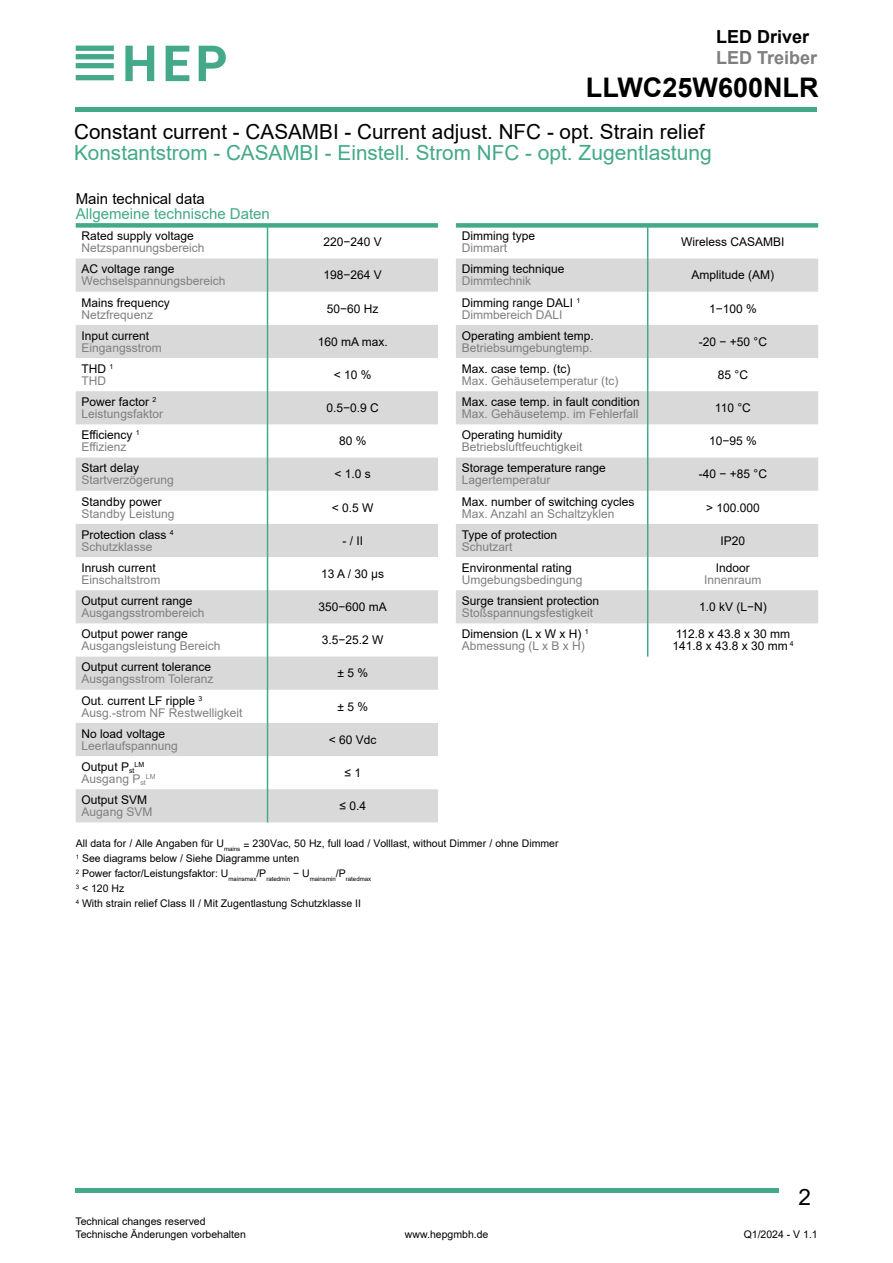
<style>
.page{position:relative;width:893px;height:1263px;background:#fff}
.page>*{position:absolute;margin:0;border:0;box-sizing:border-box;transform-origin:0 0}
.t1{font:700 27px "Arial";color:#000}
.t2{font:22.5px "Arial";color:#000}
.t3{font:20.7px/21px "Arial";color:#000}
.t4{font:700 18px "Arial";color:#7f7f7f}
.t5{font:700 18px "Arial";color:#000}
.t6{font:15px "Arial";color:#43a988}
.t7{font:15px "Arial";color:#000}
.t8{font:12px/12px "Arial";color:#000}
.t9{font:12px/12px "Arial";color:#7f7f7f}
.t10{font:10.5px/15px "Arial";color:#000}
.t11{font:7.05px "Arial";color:#000}
.t12{font:7.05px "Arial";color:#7f7f7f}
.s1{color:#43a988}
.s2{font-size:21px;color:#43a988}
.s3{color:#7f7f7f}
.s4{color:#000}
</style>
<div class="page">
<hr style="left:76px;top:108px;width:741px;height:4px;background:#43a988">
<hr style="left:76px;top:1189px;width:703px;height:4px;background:#43a988">
<svg style="left:76px;top:75px;width:38px;height:5px"></svg>
<svg style="left:76px;top:46px;width:38px;height:22px"></svg>
<svg style="left:125px;top:46px;width:29px;height:35px"></svg>
<svg style="left:166px;top:46px;width:23px;height:35px"></svg>
<svg style="left:199px;top:46px;width:27px;height:35px"></svg>
<svg style="left:76px;top:259px;width:362px;height:563px;fill:#d9d9d9"></svg>
<hr style="left:267px;top:225px;width:1px;height:597px;background:#43a988">
<div style="left:76px;top:223px;width:362px;height:5px;background:#43a988"></div>
<svg style="left:456px;top:259px;width:362px;height:364px;fill:#d9d9d9"></svg>
<hr style="left:647px;top:225px;width:1px;height:432px;background:#43a988">
<div style="left:456px;top:223px;width:362px;height:5px;background:#43a988"></div>
<h3 class="t5" style="left:716px;top:30px;width:95px">LED Driver</h3>
<h3 class="t4" style="left:716px;top:51px;width:103px">LED Treiber</h3>
<h1 class="t1" style="left:586px;top:77px;width:234px">LLWC25W600NLR</h1>
<h3 class="t3" style="left:74px;top:123px;width:639px">Constant current - CASAMBI - Current adjust. NFC - opt. Strain relief<br><span class="s1">Konstantstrom - CASAMBI - Einstell. Strom NFC -</span> <span class="s2">opt. Zugentlastung</span></h3>
<p class="t7" style="left:76px;top:193px;width:131px">Main technical data</p>
<p class="t6" style="left:76px;top:208px;width:196px">Allgemeine technische Daten</p>
<p class="t8" style="left:82px;top:231px;width:114px">Rated supply voltage</p>
<p class="t9" style="left:82px;top:243px;width:124px">Netzspannungsbereich</p>
<p class="t8" style="left:82px;top:264px;width:94px">AC voltage range</p>
<p class="t9" style="left:82px;top:276px;width:145px">Wechselspannungsbereich</p>
<p class="t8" style="left:82px;top:297px;width:90px">Mains frequency</p>
<p class="t9" style="left:82px;top:309px;width:73px">Netzfrequenz</p>
<p class="t8" style="left:82px;top:331px;width:69px">Input current</p>
<p class="t9" style="left:82px;top:343px;width:82px">Eingangsstrom</p>
<p class="t8" style="left:324px;top:237px;width:60px">220−240 V</p>
<p class="t8" style="left:324px;top:270px;width:60px">198−264 V</p>
<p class="t8" style="left:327px;top:303px;width:53px">50−60 Hz</p>
<p class="t8" style="left:318px;top:337px;width:72px">160 mA max.</p>
<p class="t8" style="left:82px;top:364px;width:33px">THD <sup>1<br></sup><span class="s3">THD</span></p>
<p class="t8" style="left:334px;top:370px;width:39px">&lt;10%</p>
<p class="t9" style="left:82px;top:397px;width:83px"><span class="s4">Power factor</span> <sup>2<br></sup>Leistungsfaktor</p>
<p class="t8" style="left:327px;top:403px;width:54px">0.5−0.9 C</p>
<p class="t8" style="left:82px;top:430px;width:60px">Efficiency <sup>1<br></sup><span class="s3">Effizienz</span></p>
<p class="t8" style="left:339px;top:436px;width:29px">80 %</p>
<p class="t8" style="left:82px;top:463px;width:59px">Start delay</p>
<p class="t9" style="left:82px;top:475px;width:94px">Startverzögerung</p>
<p class="t8" style="left:335px;top:469px;width:38px">&lt; 1.0 s</p>
<p class="t8" style="left:82px;top:496px;width:82px">Standby power</p>
<p class="t9" style="left:82px;top:508px;width:94px">Standby Leistung</p>
<p class="t8" style="left:332px;top:502px;width:43px">&lt; 0.5 W</p>
<p class="t8" style="left:82px;top:530px;width:93px">Protection class <sup>4<br></sup><span class="s3">Schutzklasse</span></p>
<p class="t8" style="left:342px;top:536px;width:22px">-/II</p>
<p class="t8" style="left:82px;top:563px;width:76px">Inrush current</p>
<p class="t9" style="left:82px;top:575px;width:80px">Einschaltstrom</p>
<p class="t8" style="left:321px;top:569px;width:64px">13A/30μs</p>
<p class="t8" style="left:82px;top:596px;width:112px">Output current range</p>
<p class="t9" style="left:82px;top:608px;width:124px">Ausgangsstrombereich</p>
<p class="t8" style="left:319px;top:602px;width:70px">350−600 mA</p>
<p class="t8" style="left:82px;top:629px;width:108px">Output power range</p>
<p class="t9" style="left:82px;top:641px;width:140px">Ausgangsleistung Bereich</p>
<p class="t8" style="left:82px;top:662px;width:131px">Output current tolerance</p>
<p class="t9" style="left:82px;top:674px;width:133px">Ausgangsstrom Toleranz</p>
<p class="t8" style="left:322px;top:635px;width:63px">3.5−25.2 W</p>
<p class="t8" style="left:337px;top:668px;width:32px">±5%</p>
<p class="t9" style="left:82px;top:695px;width:162px"><span class="s4">Out. current LF ripple</span> <sup>3<br></sup>Ausg.-strom NF Restwelligkeit</p>
<p class="t8" style="left:337px;top:701px;width:32px">±5%</p>
<p class="t8" style="left:82px;top:729px;width:85px">No load voltage</p>
<p class="t9" style="left:82px;top:741px;width:98px">Leerlaufspannung</p>
<p class="t8" style="left:329px;top:735px;width:49px">&lt; 60 Vdc</p>
<p class="t8" style="left:82px;top:762px;width:54px">Output P<sub>st</sub></p>
<p class="t11" style="left:134px;top:762px;width:11px">LM</p>
<p class="t9" style="left:82px;top:774px;width:66px">Ausgang P<sub>st</sub></p>
<p class="t12" style="left:146px;top:774px;width:11px">LM</p>
<p class="t8" style="left:344px;top:768px;width:18px">≤ 1</p>
<p class="t8" style="left:82px;top:795px;width:67px">Output SVM</p>
<p class="t9" style="left:82px;top:807px;width:72px">Augang SVM</p>
<p class="t8" style="left:339px;top:801px;width:28px">≤ 0.4</p>
<p class="t8" style="left:462px;top:231px;width:75px">Dimming type</p>
<p class="t9" style="left:462px;top:243px;width:47px">Dimmart</p>
<p class="t8" style="left:681px;top:237px;width:105px">Wireless CASAMBI</p>
<p class="t8" style="left:462px;top:264px;width:104px">Dimming technique</p>
<p class="t9" style="left:462px;top:276px;width:71px">Dimmtechnik</p>
<p class="t8" style="left:692px;top:270px;width:84px">Amplitude (AM)</p>
<p class="t8" style="left:462px;top:297px;width:120px">Dimming range DALI <sup>1<br></sup><span class="s3">Dimmbereich DALI</span></p>
<p class="t8" style="left:709px;top:303px;width:49px">1−100 %</p>
<p class="t8" style="left:462px;top:331px;width:134px">Operating ambient temp.</p>
<p class="t9" style="left:462px;top:343px;width:132px">Betriebsumgebungtemp.</p>
<p class="t8" style="left:699px;top:337px;width:70px">-20 − +50 °C</p>
<p class="t8" style="left:462px;top:364px;width:110px">Max. case temp. (tc)</p>
<p class="t9" style="left:462px;top:376px;width:158px">Max. Gehäusetemperatur (tc)</p>
<p class="t8" style="left:462px;top:397px;width:180px">Max. case temp. in fault condition</p>
<p class="t9" style="left:462px;top:409px;width:178px">Max. Gehäusetemp. im Fehlerfall</p>
<p class="t8" style="left:462px;top:430px;width:102px">Operating humidity</p>
<p class="t9" style="left:462px;top:442px;width:122px">Betriebsluftfeuchtigkeit</p>
<p class="t8" style="left:462px;top:463px;width:146px">Storage temperature range</p>
<p class="t9" style="left:462px;top:475px;width:90px">Lagertemperatur</p>
<p class="t8" style="left:462px;top:496px;width:174px">Max. number of switching cycles</p>
<p class="t9" style="left:462px;top:508px;width:154px">Max. Anzahl an Schaltzyklen</p>
<p class="t8" style="left:462px;top:530px;width:97px">Type of protection</p>
<p class="t9" style="left:462px;top:542px;width:52px">Schutzart</p>
<p class="t8" style="left:462px;top:563px;width:112px">Environmental rating</p>
<p class="t9" style="left:462px;top:575px;width:122px">Umgebungsbedingung</p>
<p class="t8" style="left:462px;top:596px;width:139px">Surge transient protection</p>
<p class="t9" style="left:462px;top:608px;width:133px">Stoßspannungsfestigkeit</p>
<p class="t8" style="left:718px;top:370px;width:32px">85 °C</p>
<p class="t8" style="left:715px;top:403px;width:37px">110 °C</p>
<p class="t8" style="left:709px;top:436px;width:49px">10−95 %</p>
<p class="t8" style="left:699px;top:469px;width:70px">-40 − +85 °C</p>
<p class="t8" style="left:706px;top:502px;width:55px">&gt; 100.000</p>
<p class="t8" style="left:721px;top:536px;width:26px">IP20</p>
<p class="t8" style="left:716px;top:563px;width:36px">Indoor</p>
<p class="t9" style="left:704px;top:575px;width:59px">Innenraum</p>
<p class="t8" style="left:699px;top:602px;width:69px">1.0 kV (L−N)</p>
<p class="t8" style="left:462px;top:629px;width:128px">Dimension (L x W x H) <sup>1<br></sup><span class="s3">Abmessung (L x B x H)</span></p>
<p class="t8" style="left:672px;top:629px;width:123px">112.8 x 43.8 x 30 mm<br>141.8 x 43.8 x 30 mm <sup>4</sup></p>
<p class="t10" style="left:76px;top:837px;width:484px">All data for / Alle Angaben für U<sub>mains</sub> = 230Vac, 50 Hz, full load / Volllast, without Dimmer / ohne Dimmer <sup>1</sup> See diagrams below / Siehe Diagramme unten<br><sup>2</sup> Power factor/Leistungsfaktor: U<sub>mainsmax</sub>/P<sub>ratedmin</sub> − U<sub>mainsmin</sub>/P<sub>ratedmax<br></sub><sup>3</sup> &lt; 120 Hz<br><sup>4</sup> With strain relief Class II / Mit Zugentlastung Schutzklasse II</p>
<p class="t10" style="left:75px;top:1216px;width:172px;line-height:12.6px">Technical changes reserved<br>Technische Änderungen vorbehalten</p>
<p class="t10" style="left:405px;top:1227px;width:85px">www.hepgmbh.de</p>
<h2 class="t2" style="left:798px;top:1188px;width:14px">2</h2>
<p class="t10" style="left:744px;top:1227px;width:76px">Q1/2024 - V 1.1</p>
</div>
